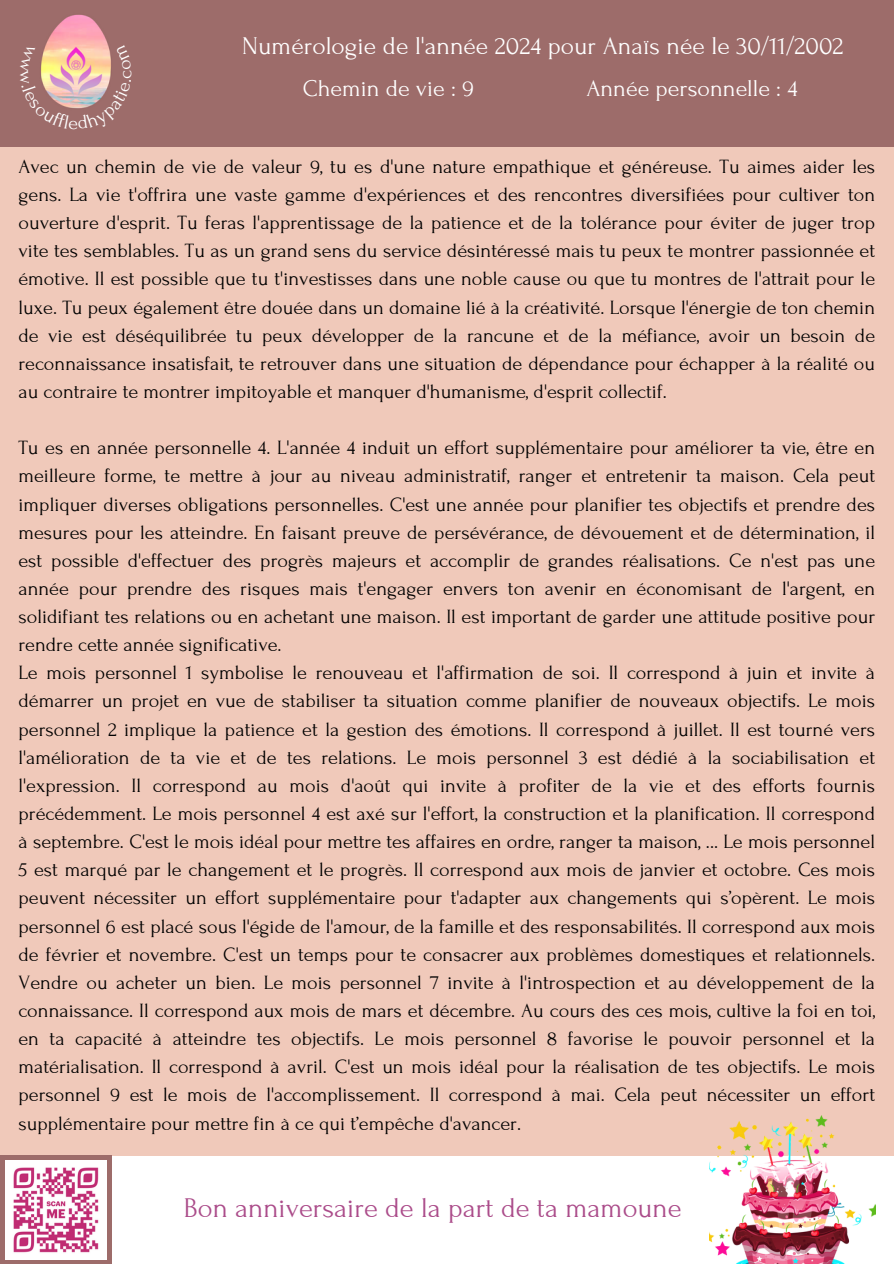
<style>
.page{position:relative;width:894px;height:1264px;background:#fff}
.page>*{position:absolute;margin:0;border:0;box-sizing:border-box;transform-origin:0 0}
.t1{font:28.5px "Forum";color:#ab4c8a}
.t2{font:25.5px "Forum";color:#fff}
.t3{font:24px "Forum";color:#fff}
.t4{font:20.25px/28.2px "Forum";color:#000;text-align:justify}
</style>
<div class="page">
<div style="left:0;top:0;width:893px;height:147px;background:#9d6c6a"></div>
<img style="left:46px;top:14px;width:62px;height:30px">
<div style="left:0;top:147px;width:893px;height:1008px;background:#f0c9ba"></div>
<div style="left:0;top:1155px;width:112px;height:108px;background:#9d6c6a"></div>
<img style="left:5px;top:1160px;width:102px;height:99px">
<img style="left:709px;top:1115px;width:165px;height:148px">
<img style="left:41px;top:44px;width:70px;height:65px">
<h2 class="t2" style="left:242px;top:32px;width:602px">Numérologie de l'année 2024 pour Anaïs née le 30/11/2002</h2>
<p class="t3" style="left:303px;top:75px;width:173px">Chemin de vie : 9</p>
<p class="t3" style="left:586px;top:75px;width:212px">Année personnelle : 4</p>
<p class="t4" style="left:18px;top:153px;width:857px">Avec un chemin de vie de valeur 9, tu es d'une nature empathique et généreuse. Tu aimes aider les gens. La vie t'offrira une vaste gamme d'expériences et des rencontres diversifiées pour cultiver ton ouverture d'esprit. Tu feras l'apprentissage de la patience et de la tolérance pour éviter de juger trop vite tes semblables. Tu as un grand sens du service désintéressé mais tu peux te montrer passionnée et émotive. Il est possible que tu t'investisses dans une noble cause ou que tu montres de l'attrait pour le luxe. Tu peux également être douée dans un domaine lié à la créativité. Lorsque l'énergie de ton chemin de vie est déséquilibrée tu peux développer de la rancune et de la méfiance, avoir un besoin de reconnaissance insatisfait, te retrouver dans une situation de dépendance pour échapper à la réalité ou au contraire te montrer impitoyable et manquer d'humanisme, d'esprit collectif.</p>
<p class="t4" style="left:18px;top:434px;width:857px;text-align:left">Tu es en année personnelle 4. L'année 4 induit un effort supplémentaire pour améliorer ta vie, être en meilleure forme, te mettre à jour au niveau administratif, ranger et entretenir ta maison. Cela peut impliquer diverses obligations personnelles. C'est une année pour planifier tes objectifs et prendre des mesures pour les atteindre. En faisant preuve de persévérance, de dévouement et de détermination, il est possible d'effectuer des progrès majeurs et accomplir de grandes réalisations. Ce n'est pas une année pour prendre des risques mais t'engager envers ton avenir en économisant de l'argent, en solidifiant tes relations ou en achetant une maison. Il est important de garder une attitude positive pour rendre cette année significative.<br>Le mois personnel 1 symbolise le renouveau et l'affirmation de soi. Il correspond à juin et invite à démarrer un projet en vue de stabiliser ta situation comme planifier de nouveaux objectifs. Le mois personnel 2 implique la patience et la gestion des émotions. Il correspond à juillet. Il est tourné vers l'amélioration de ta vie et de tes relations. Le mois personnel 3 est dédié à la sociabilisation et l'expression. Il correspond au mois d'août qui invite à profiter de la vie et des efforts fournis précédemment. Le mois personnel 4 est axé sur l'effort, la construction et la planification. Il correspond à septembre. C'est le mois idéal pour mettre tes affaires en ordre, ranger ta maison, ... Le mois personnel 5 est marqué par le changement et le progrès. Il correspond aux mois de janvier et octobre. Ces mois peuvent nécessiter un effort supplémentaire pour t'adapter aux changements qui s’opèrent. Le mois personnel 6 est placé sous l'égide de l'amour, de la famille et des responsabilités. Il correspond aux mois de février et novembre. C'est un temps pour te consacrer aux problèmes domestiques et relationnels.<br>Vendre ou acheter un bien. Le mois personnel 7 invite à l'introspection et au développement de la connaissance. Il correspond aux mois de mars et décembre. Au cours des ces mois, cultive la foi en toi, en ta capacité à atteindre tes objectifs. Le mois personnel 8 favorise le pouvoir personnel et la matérialisation. Il correspond à avril. C'est un mois idéal pour la réalisation de tes objectifs. Le mois personnel 9 est le mois de l'accomplissement. Il correspond à mai. Cela peut nécessiter un effort supplémentaire pour mettre fin à ce qui t’empêche d'avancer.</p>
<h1 class="t1" style="left:184px;top:1192px;width:499px">Bon anniversaire de la part de ta mamoune</h1>
</div>
